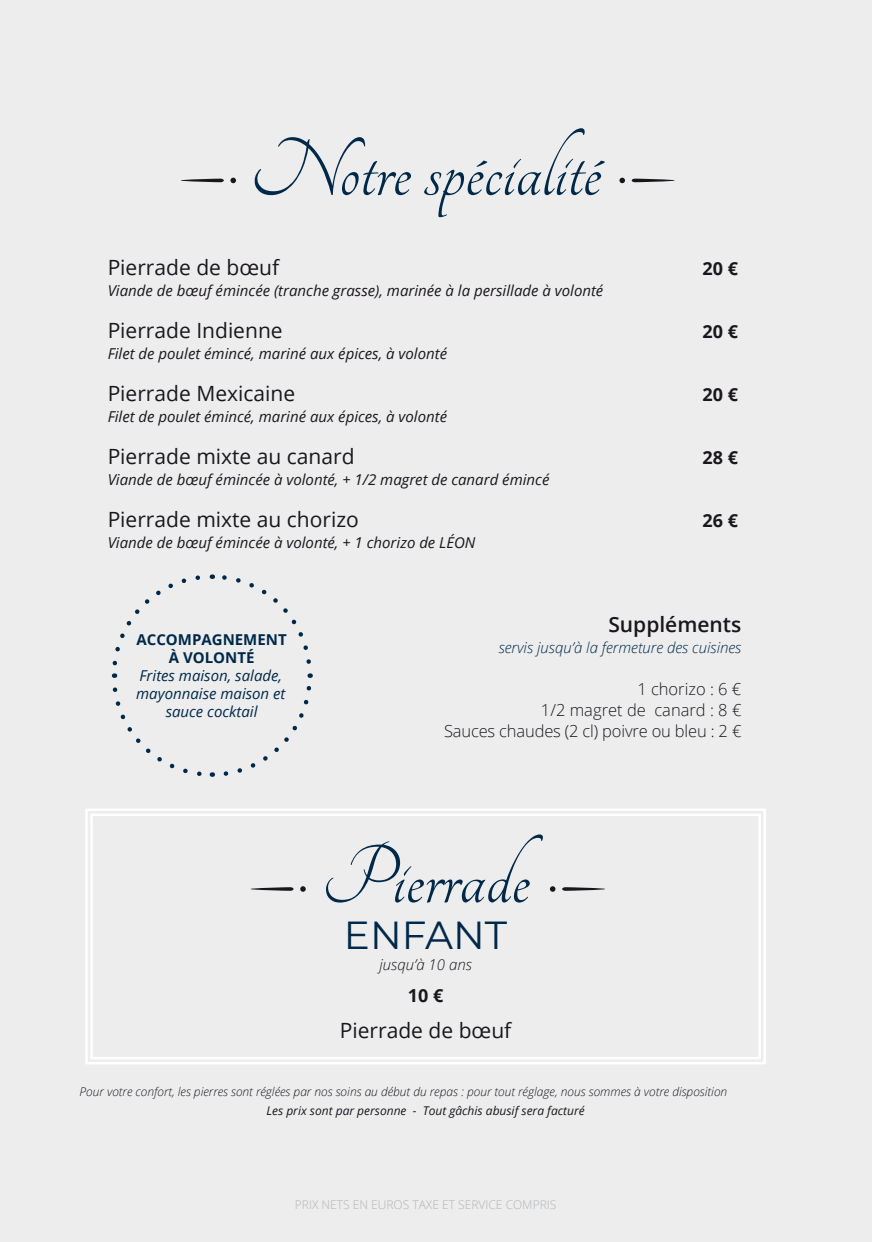
<style>
.page{position:relative;width:872px;height:1242px;background:#ededee}
.page>*{position:absolute;margin:0;border:0;box-sizing:border-box;transform-origin:0 0}
.Titre{font:90px "Tangerine";color:#002949}
.TITRE_2{font:39px "Montserrat";color:#002949}
.Texte{font:21px "Open Sans";color:#1a171c}
.Texte-2{font:600 21px "Open Sans";color:#1a171c}
.Prix{font:700 18px "Open Sans";color:#1a171c}
.Texte-3{font:700 18px "Open Sans";color:#1a171c}
.Sous_Titre{font:300 16.5px "Open Sans";letter-spacing:-.01em;color:#1a171c}
.Sous_Titre-2{font:italic 15px "Open Sans";color:#1a171c}
.Sous_Titre-3{font:italic 15px/18px "Open Sans";color:#002949;text-align:center}
.Sous_Titre-4{font:italic 300 15px "Open Sans";color:#002949}
.Sous_Titre-5{font:700 15px "Open Sans";color:#002949}
.Texte-4{font:italic 300 15px "Open Sans";color:#1a171c}
.Sous_Titre-6{font:italic 300 12px "Open Sans";color:#1a171c}
.Sous_Titre-7{font:italic 12px "Open Sans";color:#1a171c}
.Sous_Titre-8{font:300 12px "Open Sans";color:#b1b3b4}
</style>
<div class="page">
<svg style="left:85px;top:809px;width:681px;height:255px"></svg>
<div style="left:90px;top:813px;width:671px;height:246px;border:2px solid #fff"></div>
<svg style="left:550px;top:886px;width:5px;height:5px"></svg>
<svg style="left:562px;top:887px;width:43px;height:4px"></svg>
<svg style="left:300px;top:886px;width:6px;height:5px"></svg>
<svg style="left:250px;top:887px;width:43px;height:4px"></svg>
<svg style="left:223px;top:673px;width:90px;height:103px"></svg>
<svg style="left:212px;top:574px;width:99px;height:90px"></svg>
<svg style="left:111px;top:575px;width:89px;height:103px"></svg>
<svg style="left:112px;top:687px;width:101px;height:90px"></svg>
<svg style="left:619px;top:178px;width:6px;height:5px"></svg>
<svg style="left:631px;top:179px;width:44px;height:3px"></svg>
<svg style="left:230px;top:178px;width:6px;height:5px"></svg>
<svg style="left:181px;top:179px;width:43px;height:3px"></svg>
<p class="Titre" style="left:250px;top:126px;width:352px">Notre spécialité</p>
<p class="Texte" style="left:108px;top:253px;width:173px">Pierrade de bœuf</p>
<p class="Sous_Titre-2" style="left:108px;top:280px;width:497px">Viande de bœuf émincée (tranche grasse), marinée à la persillade à volonté</p>
<p class="Texte" style="left:108px;top:316px;width:176px">Pierrade Indienne</p>
<p class="Sous_Titre-2" style="left:108px;top:343px;width:341px">Filet de poulet émincé, mariné aux épices, à volonté</p>
<p class="Texte" style="left:108px;top:379px;width:189px">Pierrade Mexicaine</p>
<p class="Sous_Titre-2" style="left:108px;top:406px;width:341px">Filet de poulet émincé, mariné aux épices, à volonté</p>
<p class="Texte" style="left:108px;top:442px;width:248px">Pierrade mixte au canard</p>
<p class="Sous_Titre-2" style="left:108px;top:469px;width:443px">Viande de bœuf émincée à volonté, + 1/2 magret de canard émincé</p>
<p class="Texte" style="left:108px;top:505px;width:253px">Pierrade mixte au chorizo</p>
<p class="Sous_Titre-2" style="left:108px;top:532px;width:369px">Viande de bœuf émincée à volonté, + 1 chorizo de LÉON</p>
<p class="Prix" style="left:702px;top:255px;width:37px">20 €</p>
<p class="Prix" style="left:702px;top:318px;width:37px">20 €</p>
<p class="Prix" style="left:702px;top:381px;width:37px">20 €</p>
<p class="Prix" style="left:702px;top:444px;width:37px">28 €</p>
<p class="Prix" style="left:702px;top:507px;width:37px">26 €</p>
<p class="Sous_Titre-5" style="left:136px;top:629px;width:152px">ACCOMPAGNEMENT</p>
<p class="Sous_Titre-5" style="left:169px;top:647px;width:87px">À VOLONTÉ</p>
<p class="Sous_Titre-3" style="left:139px;top:666px;width:144px">Frites maison, salade,</p>
<p class="Sous_Titre-3" style="left:136px;top:684px;width:151px">mayonnaise maison et sauce cocktail</p>
<p class="Texte-2" style="left:608px;top:610px;width:134px">Suppléments</p>
<p class="Sous_Titre-4" style="left:499px;top:637px;width:244px">servis jusqu’à la fermeture des cuisines</p>
<p class="Sous_Titre" style="left:637px;top:677px;width:106px">1 chorizo : 6 €</p>
<p class="Sous_Titre" style="left:541px;top:698px;width:202px">1/2 magret de canard : 8 €</p>
<p class="Sous_Titre" style="left:444px;top:719px;width:299px">Sauces chaudes (2 cl) poivre ou bleu : 2 €</p>
<p class="Titre" style="left:321px;top:833px;width:210px">Pierrade</p>
<p class="TITRE_2" style="left:344px;top:908px;width:165px">ENFANT</p>
<p class="Texte-4" style="left:379px;top:954px;width:94px">jusqu’à 10 ans</p>
<p class="Texte-3" style="left:408px;top:982px;width:37px">10 €</p>
<p class="Texte" style="left:340px;top:1016px;width:173px">Pierrade de bœuf</p>
<p class="Sous_Titre-6" style="left:80px;top:1083px;width:649px">Pour votre confort, les pierres sont réglées par nos soins au début du repas : pour tout réglage, nous sommes à votre disposition</p>
<p class="Sous_Titre-7" style="left:266px;top:1102px;width:320px">Les prix sont par personne - Tout gâchis abusif sera facturé</p>
<p class="Sous_Titre-8" style="left:295px;top:1196px;width:263px">PRIX NETS EN EUROS TAXE ET SERVICE COMPRIS</p>
</div>
